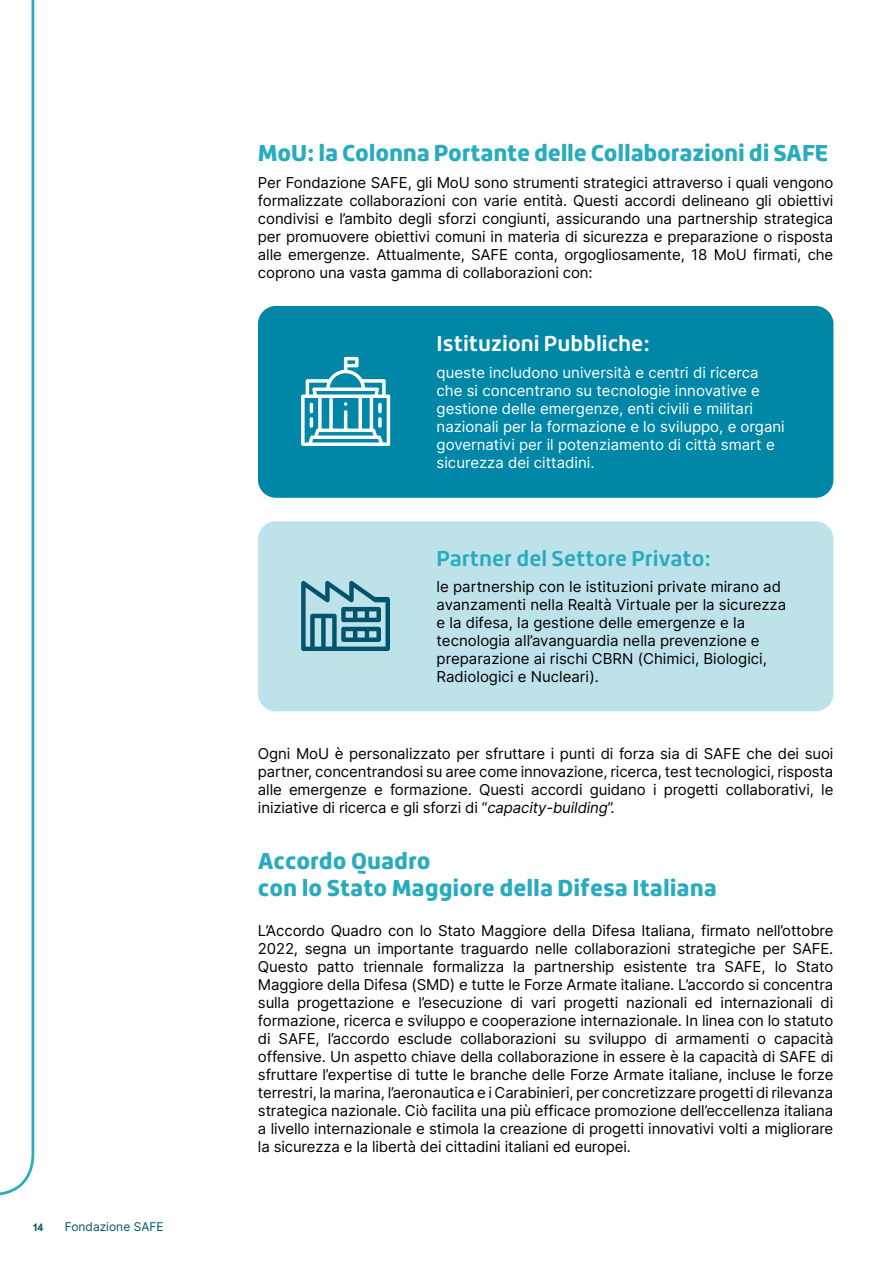
<style>
.page{position:relative;width:893px;height:1263px;background:#fff}
.page>*{position:absolute;margin:0;border:0;box-sizing:border-box;transform-origin:0 0}
.t1{font:900 22.5px/27px "Roihu";letter-spacing:-.01em;color:#27abbf}
.t2{font:700 21px "Roihu";color:#27abbf}
.t3{font:700 21px "Roihu";color:#fff}
.t4{font:15px/18px "Inter";color:#000;text-align:justify}
.t5{font:15px/18px "Inter";color:#fff}
.t6{font:12px "Inter";color:#00546c}
.t7{font:700 10.5px "Arial";color:#00546c}
</style>
<div class="page">
<svg style="left:0;top:0;width:35px;height:1196px"></svg>
<div style="left:258px;top:306px;width:575px;height:192px;background:#0087a8;border-radius:18px"></div>
<div style="left:258px;top:521px;width:575px;height:190px;background:#bee2e9;border-radius:18px"></div>
<svg style="left:301px;top:357px;width:89px;height:89px"></svg>
<svg style="left:301px;top:581px;width:89px;height:70px"></svg>
<p class="t7" style="left:33px;top:1220px;width:12px">14</p>
<p class="t6" style="left:65px;top:1218px;width:100px">Fondazione SAFE</p>
<h1 class="t1" style="left:258px;top:140px;width:572px">MoU: la Colonna Portante delle Collaborazioni di SAFE</h1>
<p class="t4" style="left:258px;top:173px;width:577px">Per Fondazione SAFE, gli MoU sono strumenti strategici attraverso i quali vengono formalizzate collaborazioni con varie entità. Questi accordi delineano gli obiettivi condivisi e l’ambito degli sforzi congiunti, assicurando una partnership strategica per promuovere obiettivi comuni in materia di sicurezza e preparazione o risposta alle emergenze. Attualmente, SAFE conta, orgogliosamente, 18 MoU firmati, che coprono una vasta gamma di collaborazioni con:</p>
<h2 class="t3" style="left:437px;top:332px;width:215px">Istituzioni Pubbliche:</h2>
<p class="t5" style="left:437px;top:363px;width:350px">queste includono università e centri di ricerca che si concentrano su tecnologie innovative e gestione delle emergenze, enti civili e militari nazionali per la formazione e lo sviluppo, e organi governativi per il potenziamento di città smart e sicurezza dei cittadini.</p>
<h2 class="t2" style="left:437px;top:546px;width:276px">Partner del Settore Privato:</h2>
<p class="t4" style="left:437px;top:577px;width:351px;text-align:left">le partnership con le istituzioni private mirano ad avanzamenti nella Realtà Virtuale per la sicurezza e la difesa, la gestione delle emergenze e la tecnologia all’avanguardia nella prevenzione e preparazione ai rischi CBRN (Chimici, Biologici, Radiologici e Nucleari).</p>
<p class="t4" style="left:258px;top:744px;width:577px">Ogni MoU è personalizzato per sfruttare i punti di forza sia di SAFE che dei suoi partner, concentrandosi su aree come innovazione, ricerca, test tecnologici, risposta alle emergenze e formazione. Questi accordi guidano i progetti collaborativi, le iniziative di ricerca e gli sforzi di “capacity-building”.</p>
<h1 class="t1" style="left:258px;top:848px;width:460px">Accordo Quadro<br>con lo Stato Maggiore della Difesa Italiana</h1>
<p class="t4" style="left:258px;top:921px;width:577px">L’Accordo Quadro con lo Stato Maggiore della Difesa Italiana, firmato nell’ottobre 2022, segna un importante traguardo nelle collaborazioni strategiche per SAFE.<br>Questo patto triennale formalizza la partnership esistente tra SAFE, lo Stato Maggiore della Difesa (SMD) e tutte le Forze Armate italiane. L’accordo si concentra sulla progettazione e l’esecuzione di vari progetti nazionali ed internazionali di formazione, ricerca e sviluppo e cooperazione internazionale. In linea con lo statuto di SAFE, l’accordo esclude collaborazioni su sviluppo di armamenti o capacità offensive. Un aspetto chiave della collaborazione in essere è la capacità di SAFE di sfruttare l’expertise di tutte le branche delle Forze Armate italiane, incluse le forze terrestri, la marina, l’aeronautica e i Carabinieri, per concretizzare progetti di rilevanza strategica nazionale. Ciò facilita una più efficace promozione dell’eccellenza italiana a livello internazionale e stimola la creazione di progetti innovativi volti a migliorare la sicurezza e la libertà dei cittadini italiani ed europei.</p>
</div>
